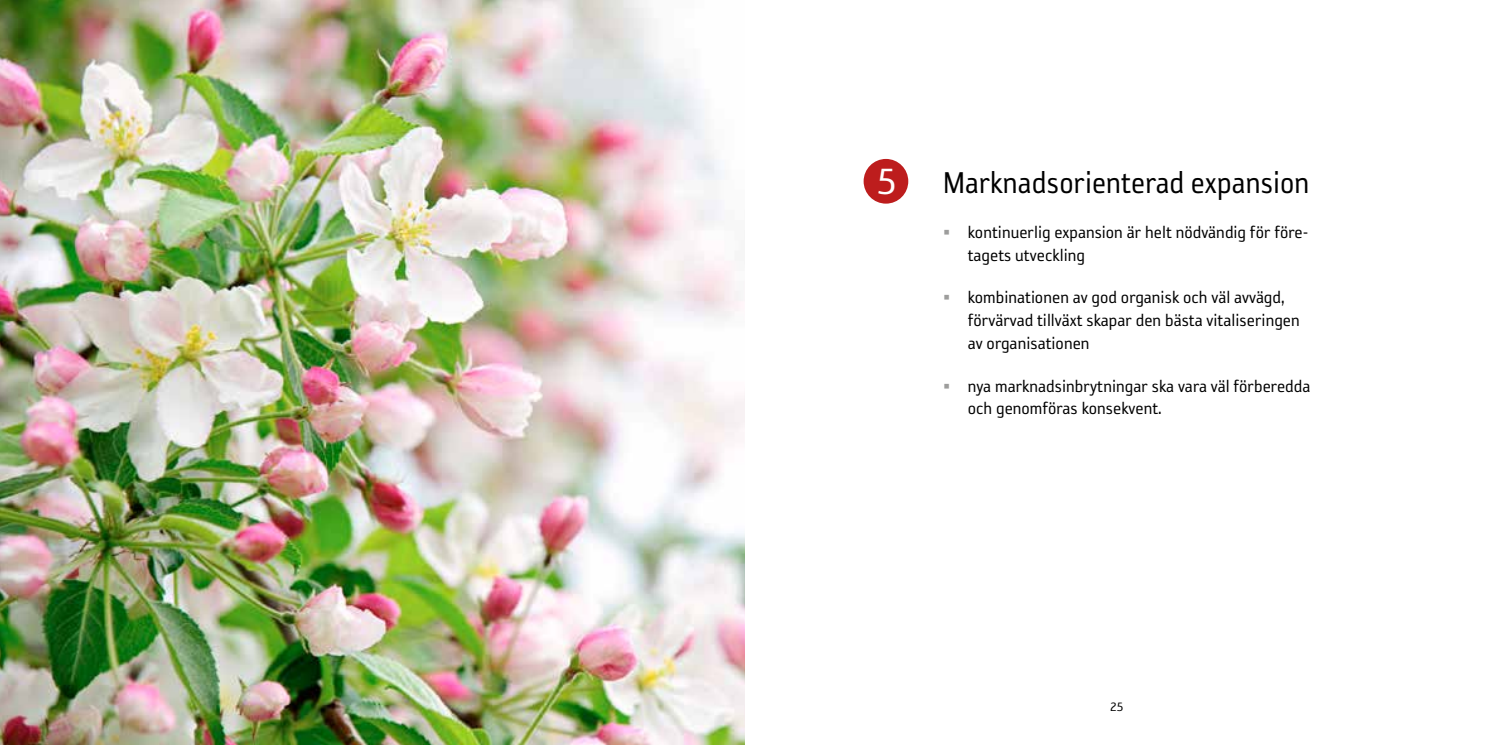
<style>
.page{position:relative;width:1489px;height:745px;background:#fff}
.page>*{position:absolute;margin:0;border:0;box-sizing:border-box;transform-origin:0 0}
.t1{font:42px "Reykjavik One OT A Gauge";color:#fff}
.t2{font:34.65px "Reykjavik One OT A Gauge";letter-spacing:.005em;color:#000;scale:.95 1}
.t3{font:19.25px/22.8px "Reykjavik One OT A Gauge";color:#000}
.t4{font:14px "Reykjavik One OT A Gauge";color:#000}
.s1{color:#9d9d9c}
</style>
<div class="page">
<div style="left:863px;top:159px;width:45px;height:44px;background:#bd1d1d;border-radius:50%"></div>
<img style="left:0;top:0;width:744px;height:744px">
<h1 class="t1" style="left:876px;top:160px;width:22px">5</h1>
<h2 class="t2" style="left:943px;top:164px;width:387px">Marknadsorienterad expansion</h2>
<p class="t3" style="left:967px;top:221px;width:342px;text-indent:-25px"><span class="s1">▪</span> kontinuerlig expansion är helt nödvändig för före&shy;tagets utveckling</p>
<p class="t3" style="left:967px;top:286px;width:333px;text-indent:-25px"><span class="s1">▪</span> kombinationen av god organisk och väl avvägd, förvärvad tillväxt skapar den bästa vitaliseringen av organisationen</p>
<p class="t3" style="left:967px;top:374px;width:344px;text-indent:-25px"><span class="s1">▪</span> nya marknadsinbrytningar ska vara väl förberedda och genomföras konsekvent.</p>
<p class="t4" style="left:1109px;top:699px;width:15px">25</p>
</div>
